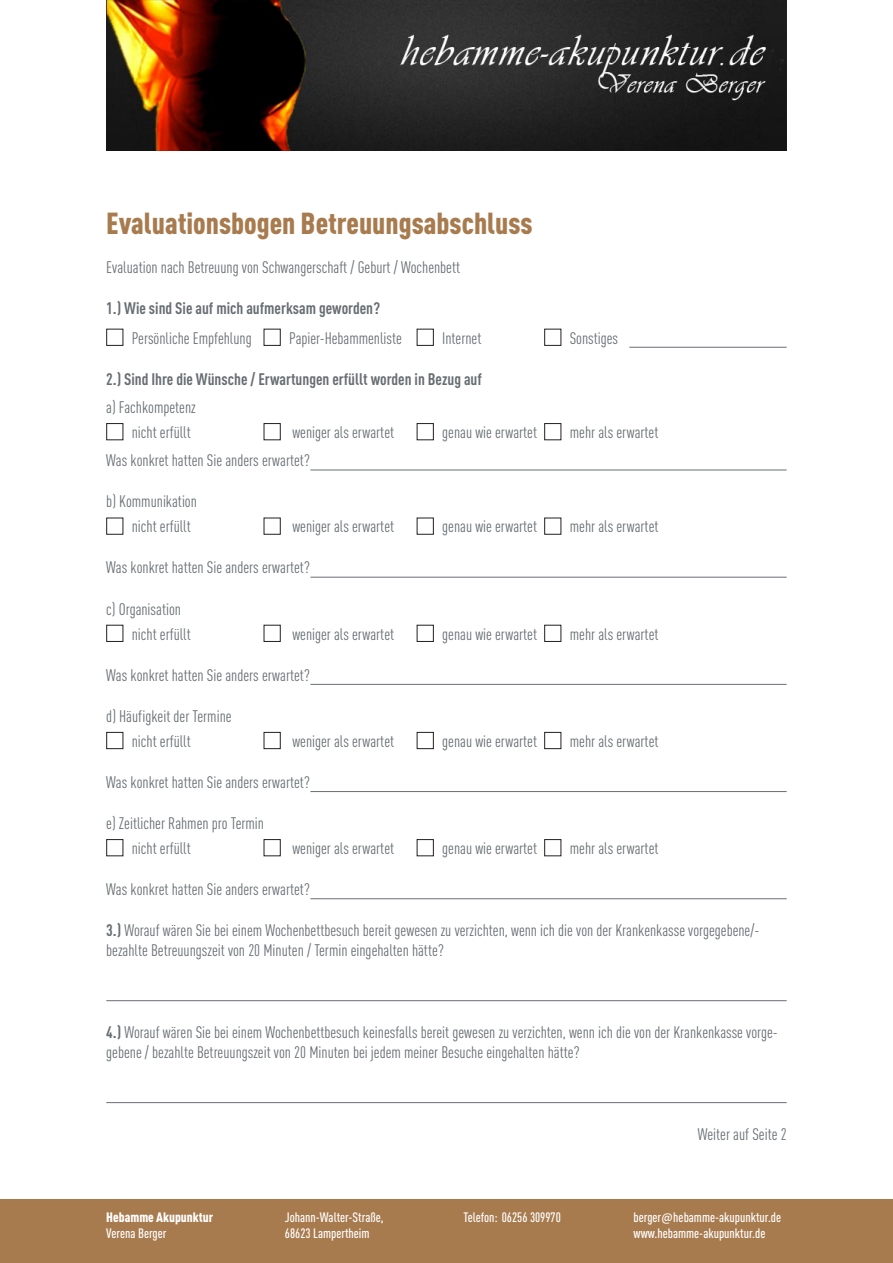
<style>
.page{position:relative;width:893px;height:1263px;background:#fff}
.page>*{position:absolute;margin:0;border:0;box-sizing:border-box;transform-origin:0 0}
.t1{font:900 30px "DIN Cond";color:#a87b4f}
.t2{font:16.5px/25px "DIN Cond";color:#676e72}
.t3{font:700 16.5px "DIN Cond";color:#676e72}
.t4{font:500 13.5px/16.2px "DIN Cond";color:#fff}
.t5{font:900 13.5px "DIN Cond";color:#fff}
.s1{font-weight:700}
.s2{font-family:"Calibri";font-weight:400}
</style>
<div class="page">
<div style="left:0;top:1199px;width:893px;height:64px;background:#a87b4f"></div>
<hr style="left:629px;top:347px;width:158px;height:1px;background:#676e72">
<hr style="left:310px;top:470px;width:477px;height:1px;background:#676e72">
<hr style="left:310px;top:577px;width:477px;height:1px;background:#676e72">
<hr style="left:310px;top:684px;width:477px;height:1px;background:#676e72">
<hr style="left:310px;top:791px;width:477px;height:1px;background:#676e72">
<hr style="left:310px;top:898px;width:477px;height:1px;background:#676e72">
<hr style="left:106px;top:1000px;width:681px;height:1px;background:#676e72">
<hr style="left:106px;top:1102px;width:681px;height:1px;background:#676e72">
<svg style="left:106px;top:328px;width:456px;height:528px"></svg>
<img style="left:106px;top:0;width:681px;height:150px">
<h1 class="t1" style="left:106px;top:206px;width:428px">Evaluationsbogen Betreuungsabschluss</h1>
<p class="t2" style="left:106px;top:256px;width:355px">Evaluation nach Betreuung von Schwangerschaft / Geburt / Wochenbett</p>
<p class="t3" style="left:106px;top:302px;width:275px">1.) Wie sind Sie auf mich aufmerksam geworden?</p>
<p class="t2" style="left:132px;top:327px;width:121px">Persönliche Empfehlung</p>
<p class="t2" style="left:289px;top:327px;width:114px">Papier-Hebammenliste</p>
<p class="t2" style="left:442px;top:327px;width:41px">Internet</p>
<p class="t2" style="left:570px;top:327px;width:50px">Sonstiges</p>
<p class="t3" style="left:106px;top:373px;width:377px">2.) Sind Ihre die Wünsche / Erwartungen erfüllt worden in Bezug auf</p>
<p class="t2" style="left:106px;top:396px;width:91px;text-align:right">a) Fachkompetenz nicht erfüllt</p>
<p class="t2" style="left:292px;top:421px;width:103px">weniger als erwartet</p>
<p class="t2" style="left:442px;top:421px;width:96px">genau wie erwartet</p>
<p class="t2" style="left:570px;top:421px;width:90px">mehr als erwartet</p>
<p class="t2" style="left:106px;top:449px;width:205px">Was konkret hatten Sie anders erwartet?</p>
<p class="t2" style="left:132px;top:491px;width:67px;text-indent:-26px">b) Kommunikation nicht erfüllt</p>
<p class="t2" style="left:292px;top:516px;width:103px">weniger als erwartet</p>
<p class="t2" style="left:442px;top:516px;width:96px">genau wie erwartet</p>
<p class="t2" style="left:570px;top:516px;width:90px">mehr als erwartet</p>
<p class="t2" style="left:106px;top:557px;width:205px">Was konkret hatten Sie anders erwartet?</p>
<p class="t2" style="left:132px;top:598px;width:61px;text-indent:-26px">c) Organisation nicht erfüllt</p>
<p class="t2" style="left:292px;top:623px;width:103px">weniger als erwartet</p>
<p class="t2" style="left:442px;top:623px;width:96px">genau wie erwartet</p>
<p class="t2" style="left:570px;top:623px;width:90px">mehr als erwartet</p>
<p class="t2" style="left:106px;top:664px;width:205px">Was konkret hatten Sie anders erwartet?</p>
<p class="t2" style="left:132px;top:705px;width:101px;text-indent:-26px">d) Häufigkeit der Termine nicht erfüllt</p>
<p class="t2" style="left:292px;top:730px;width:103px">weniger als erwartet</p>
<p class="t2" style="left:442px;top:730px;width:96px">genau wie erwartet</p>
<p class="t2" style="left:570px;top:730px;width:90px">mehr als erwartet</p>
<p class="t2" style="left:106px;top:771px;width:205px">Was konkret hatten Sie anders erwartet?</p>
<p class="t2" style="left:132px;top:812px;width:134px;text-indent:-26px">e) Zeitlicher Rahmen pro Termin nicht erfüllt</p>
<p class="t2" style="left:292px;top:837px;width:103px">weniger als erwartet</p>
<p class="t2" style="left:442px;top:837px;width:96px">genau wie erwartet</p>
<p class="t2" style="left:570px;top:837px;width:90px">mehr als erwartet</p>
<p class="t2" style="left:106px;top:878px;width:205px">Was konkret hatten Sie anders erwartet?</p>
<p class="t2" style="left:106px;top:922px;width:655px;line-height:19.8px"><span class="s1">3.)</span> Worauf wären Sie bei einem Wochenbettbesuch bereit gewesen zu verzichten, wenn ich die von der Krankenkasse vorgegebene/ - bezahlte Betreuungszeit von 20 Minuten / Termin eingehalten hätte?</p>
<p class="t2" style="left:106px;top:1024px;width:673px;line-height:19.8px"><span class="s1">4.)</span> Worauf wären Sie bei einem Wochenbettbesuch keinesfalls bereit gewesen zu verzichten, wenn ich die von der Krankenkasse vorge&shy;gebene / bezahlte Betreuungszeit von 20 Minuten bei jedem meiner Besuche eingehalten hätte?</p>
<p class="t5" style="left:106px;top:1209px;width:108px">Hebamme Akupunktur</p>
<p class="t4" style="left:106px;top:1226px;width:62px">Verena Berger</p>
<p class="t2" style="left:698px;top:1123px;width:90px">Weiter auf Seite 2</p>
<p class="t4" style="left:285px;top:1210px;width:100px">Johann-Walter-Straße,<br>68623 Lampertheim</p>
<p class="t4" style="left:463px;top:1210px;width:99px">Telefon: 06256 309970</p>
<p class="t4" style="left:634px;top:1211px;width:149px;line-height:15.8px">berger<span class="s2">@</span>hebamme-akupunktur.de www.hebamme-akupunktur.de</p>
</div>
